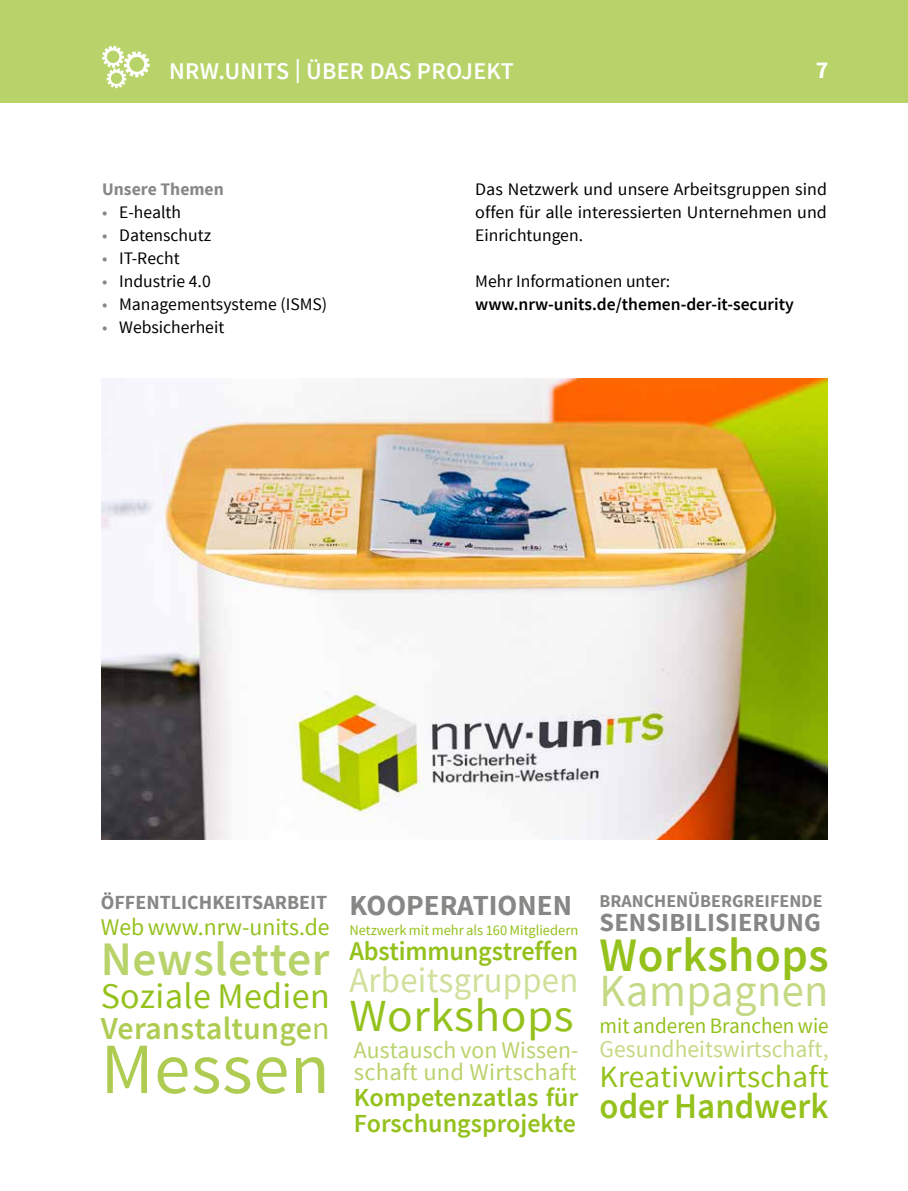
<style>
.page{position:relative;width:908px;height:1191px;background:#fff}
.page>*{position:absolute;margin:0;border:0;box-sizing:border-box;transform-origin:0 0}
.t1{font:72px "Source Sans Pro";letter-spacing:.01em;color:#aecc52}
.t2{font:600 48px "Source Sans Pro";letter-spacing:.015em;color:#b9d36b}
.t3{font:600 48px "Source Sans Pro";letter-spacing:.01em;color:#94c11c}
.t4{font:46px "Source Sans Pro";letter-spacing:.01em;color:#94c11c}
.t5{font:46px "Source Sans Pro";letter-spacing:.01em;color:#c4d983}
.t6{font:36px "Source Sans Pro";letter-spacing:.01em;color:#cfe09a;scale:.96 1}
.t7{font:36px "Source Sans Pro";letter-spacing:.01em;color:#94c11c}
.t8{font:600 36px "Source Sans Pro";color:#94c11c;scale:.96 1}
.t9{font:600 32px "Source Sans Pro";letter-spacing:.01em;color:#aecc52}
.t10{font:31px "Source Sans Pro";letter-spacing:.005em;color:#94c11c}
.t11{font:700 29px "Source Sans Pro";color:#878786}
.t12{font:600 27px "Source Sans Pro";letter-spacing:-.01em;color:#94c11c}
.t13{font:600 26px/26px "Source Sans Pro";color:#94c11c}
.t14{font:700 26px "Source Sans Pro";letter-spacing:.005em;color:#878786}
.t15{font:24px/22px "Source Sans Pro";letter-spacing:.01em;color:#b9d36b}
.t16{font:600 24px "Source Sans Pro";letter-spacing:.01em;color:#fff}
.t17{font:24px "Source Sans Pro";color:#c4d983}
.t18{font:24px "Source Sans Pro";color:#94c11c}
.t19{font:700 24px "Source Sans Pro";color:#fff}
.t20{font:22px "Source Sans Pro";color:#94c11c;scale:.96 1}
.t21{font:700 20px "Source Sans Pro";color:#878786}
.t22{font:700 18px "Source Sans Pro";color:#878786}
.t23{font:17.6px/23px "Source Sans Pro";color:#000;text-align:justify}
.t24{font:600 17.6px "Source Sans Pro";color:#000}
.t25{font:700 17.6px "Source Sans Pro";color:#878786}
.t26{font:14.6px "Source Sans Pro";color:#94c11c}
.s1{color:#878786}
.s2{font-weight:400}
</style>
<div class="page">
<div style="left:0;top:0;width:907px;height:103px;background:#b9d36b"></div>
<img style="left:102px;top:379px;width:724px;height:460px">
<svg style="left:102px;top:46px;width:48px;height:42px"></svg>
<h3 class="t16" style="left:169px;top:56px;width:346px">NRW.UNITS | ÜBER DAS PROJEKT</h3>
<h3 class="t19" style="left:815px;top:54px;width:14px">7</h3>
<p class="t25" style="left:102px;top:178px;width:123px">Unsere Themen</p>
<p class="t23" style="left:102px;top:201px;width:80px"><span class="s1">•</span> E-health</p>
<p class="t23" style="left:102px;top:224px;width:110px"><span class="s1">•</span> Datenschutz</p>
<p class="t23" style="left:102px;top:247px;width:79px"><span class="s1">•</span> IT-Recht</p>
<p class="t23" style="left:102px;top:270px;width:110px"><span class="s1">•</span> Industrie 4.0</p>
<p class="t23" style="left:102px;top:293px;width:226px"><span class="s1">•</span> Managementsysteme (ISMS)</p>
<p class="t23" style="left:102px;top:316px;width:124px"><span class="s1">•</span> Websicherheit</p>
<p class="t23" style="left:475px;top:178px;width:353px">Das Netzwerk und unsere Arbeitsgruppen sind offen für alle interessierten Unternehmen und Einrichtungen.</p>
<p class="t23" style="left:475px;top:270px;width:196px">Mehr Informationen unter:</p>
<p class="t24" style="left:475px;top:293px;width:320px">www.nrw-units.de/themen-der-it-security</p>
<p class="t21" style="left:101px;top:889px;width:228px">ÖFFENTLICHKEITSARBEIT</p>
<h3 class="t18" style="left:101px;top:912px;width:230px">Web www.nrw-units.de</h3>
<h2 class="t2" style="left:101px;top:928px;width:230px">Newsletter</h2>
<h3 class="t7" style="left:101px;top:974px;width:230px">Soziale Medien</h3>
<h3 class="t9" style="left:101px;top:1007px;width:230px">Veranstaltunge<span class="s2">n</span></h3>
<h1 class="t1" style="left:101px;top:1024px;width:230px">Messen</h1>
<h3 class="t11" style="left:349px;top:887px;width:224px">KOOPERATIONEN</h3>
<p class="t26" style="left:349px;top:921px;width:230px">Netzwerk mit mehr als 160 Mitgliedern</p>
<h3 class="t12" style="left:349px;top:934px;width:230px">Abstimmungstreffen</h3>
<h3 class="t6" style="left:349px;top:957px;width:240px">Arbeitsgruppen</h3>
<h3 class="t4" style="left:349px;top:987px;width:226px">Workshops</h3>
<h3 class="t15" style="left:354px;top:1039px;width:226px">Austausch von Wissen&shy;schaft und Wirtschaft</h3>
<h3 class="t13" style="left:354px;top:1084px;width:226px">Kompetenzatlas für<br>Forschungsprojekte</h3>
<p class="t22" style="left:599px;top:889px;width:224px">BRANCHENÜBERGREIFENDE</p>
<h3 class="t14" style="left:599px;top:905px;width:222px">SENSIBILISIERUNG</h3>
<h2 class="t3" style="left:599px;top:924px;width:230px">Workshops</h2>
<h3 class="t5" style="left:599px;top:962px;width:230px">Kampagnen</h3>
<p class="t20" style="left:599px;top:1011px;width:240px">mit anderen Branchen wie</p>
<h3 class="t17" style="left:599px;top:1034px;width:230px">Gesundheitswirtschaft,</h3>
<h3 class="t10" style="left:599px;top:1057px;width:230px">Kreativwirtschaft</h3>
<h3 class="t8" style="left:599px;top:1083px;width:240px">oder Handwerk</h3>
</div>
